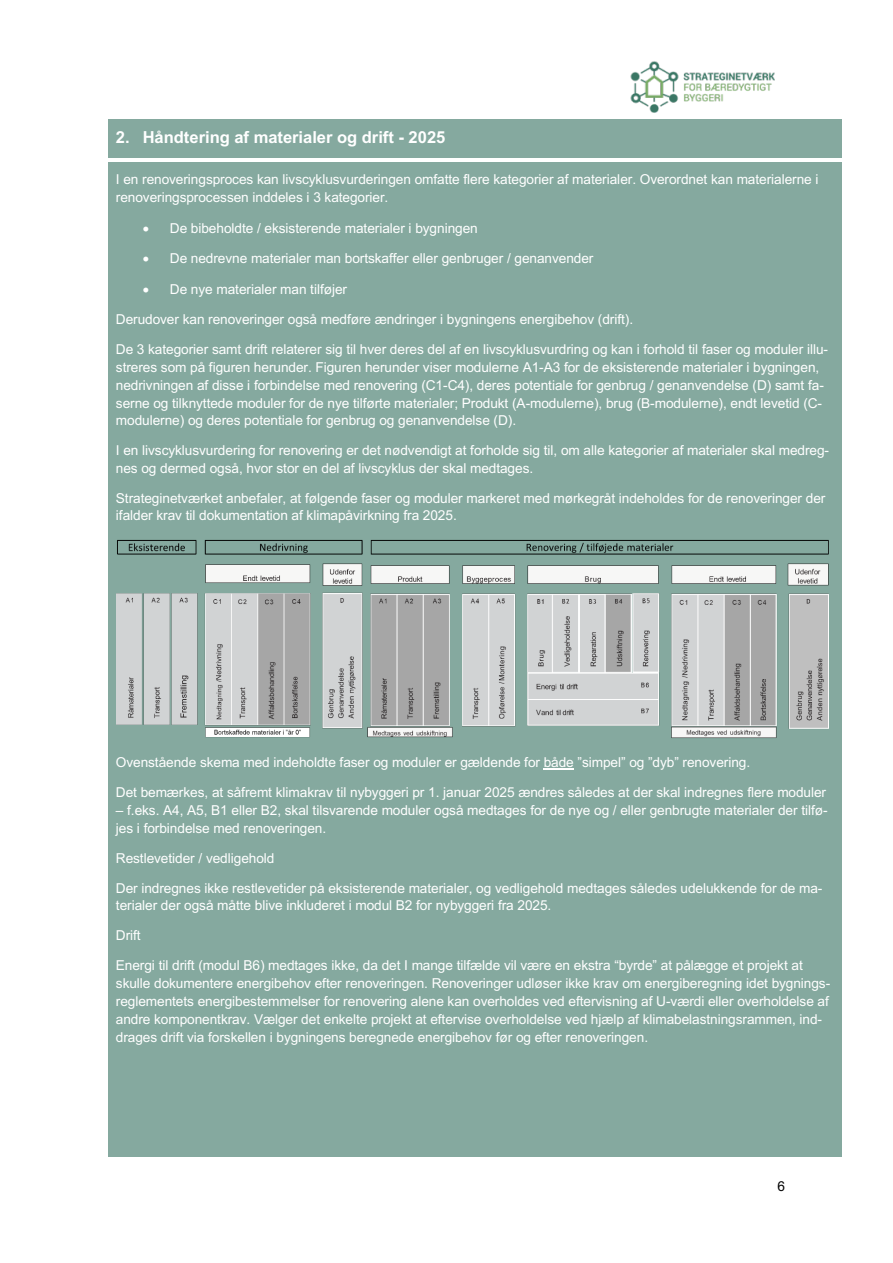
<style>
.page{position:relative;width:893px;height:1263px;background:#fff}
.page>*{position:absolute;margin:0;border:0;box-sizing:border-box;transform-origin:0 0}
.t1{font:700 16.5px "Arial";color:#fff}
.t2{font:13.65px/17.7px "Arial";letter-spacing:-.005em;color:#fff}
.t3{font:13.65px "Arial";color:#000}
</style>
<div class="page">
<img style="left:630px;top:61px;width:145px;height:52px">
<div style="left:116px;top:128px;width:717px;height:22px;background:#85a99f"></div>
<div style="left:108px;top:119px;width:734px;height:9px;background:#85a99f"></div>
<div style="left:108px;top:149px;width:734px;height:9px;background:#85a99f"></div>
<div style="left:108px;top:162px;width:734px;height:995px;background:#85a99f"></div>
<hr style="left:544px;top:769px;width:30px;height:1px;background:#fff">
<img style="left:116px;top:539px;width:713px;height:199px">
<p class="t1" style="left:116px;top:128px;width:331px">2. Håndtering af materialer og drift - 2025</p>
<p class="t2" style="left:116px;top:170px;width:704px">I en renoveringsproces kan livscyklusvurderingen omfatte flere kategorier af materialer. Overordnet kan materialerne i renoveringsprocessen inddeles i 3 kategorier.</p>
<p class="t2" style="left:143px;top:219px;width:336px">• De bibeholdte / eksisterende materialer i bygningen</p>
<p class="t2" style="left:143px;top:250px;width:452px">• De nedrevne materialer man bortskaffer eller genbruger / genanvender</p>
<p class="t2" style="left:116px;top:275px;width:519px;line-height:29.5px;text-indent:27px">• De nye materialer man tilføjer<br>Derudover kan renoveringer også medføre ændringer i bygningens energibehov (drift).</p>
<p class="t2" style="left:116px;top:340px;width:714px">De 3 kategorier samt drift relaterer sig til hver deres del af en livscyklusvurdring og kan i forhold til faser og moduler illu&shy;streres som på figuren herunder. Figuren herunder viser modulerne A1-A3 for de eksisterende materialer i bygningen, nedrivningen af disse i forbindelse med renovering (C1-C4), deres potentiale for genbrug / genanvendelse (D) samt fa&shy;serne og tilknyttede moduler for de nye tilførte materialer; Produkt (A-modulerne), brug (B-modulerne), endt levetid (C&shy;modulerne) og deres potentiale for genbrug og genanvendelse (D).</p>
<p class="t2" style="left:116px;top:441px;width:715px">I en livscyklusvurdering for renovering er det nødvendigt at forholde sig til, om alle kategorier af materialer skal medreg&shy;nes og dermed også, hvor stor en del af livscyklus der skal medtages.</p>
<p class="t2" style="left:116px;top:490px;width:711px;line-height:17.2px">Strateginetværket anbefaler, at følgende faser og moduler markeret med mørkegråt indeholdes for de renoveringer der ifalder krav til dokumentation af klimapåvirkning fra 2025.</p>
<p class="t2" style="left:116px;top:754px;width:636px">Ovenstående skema med indeholdte faser og moduler er gældende for både ”simpel” og ”dyb” renovering.</p>
<p class="t2" style="left:116px;top:784px;width:712px">Det bemærkes, at såfremt klimakrav til nybyggeri pr 1. januar 2025 ændres således at der skal indregnes flere moduler</p>
<p class="t2" style="left:116px;top:801px;width:713px">– f.eks. A4, A5, B1 eller B2, skal tilsvarende moduler også medtages for de nye og / eller genbrugte materialer der tilfø&shy;jes i forbindelse med renoveringen.</p>
<p class="t2" style="left:116px;top:849px;width:160px">Restlevetider / vedligehold</p>
<p class="t2" style="left:116px;top:879px;width:708px;line-height:17.2px">Der indregnes ikke restlevetider på eksisterende materialer, og vedligehold medtages således udelukkende for de ma&shy;terialer der også måtte blive inkluderet i modul B2 for nybyggeri fra 2025.</p>
<p class="t2" style="left:116px;top:926px;width:26px">Drift</p>
<p class="t2" style="left:116px;top:957px;width:716px">Energi til drift (modul B6) medtages ikke, da det I mange tilfælde vil være en ekstra “byrde” at pålægge et projekt at skulle dokumentere energibehov efter renoveringen. Renoveringer udløser ikke krav om energiberegning idet bygnings&shy;reglementets energibestemmelser for renovering alene kan overholdes ved eftervisning af U-værdi eller overholdelse af andre komponentkrav. Vælger det enkelte projekt at eftervise overholdelse ved hjælp af klimabelastningsrammen, ind&shy;drages drift via forskellen i bygningens beregnede energibehov før og efter renoveringen.</p>
<p class="t3" style="left:777px;top:1179px;width:9px">6</p>
</div>
